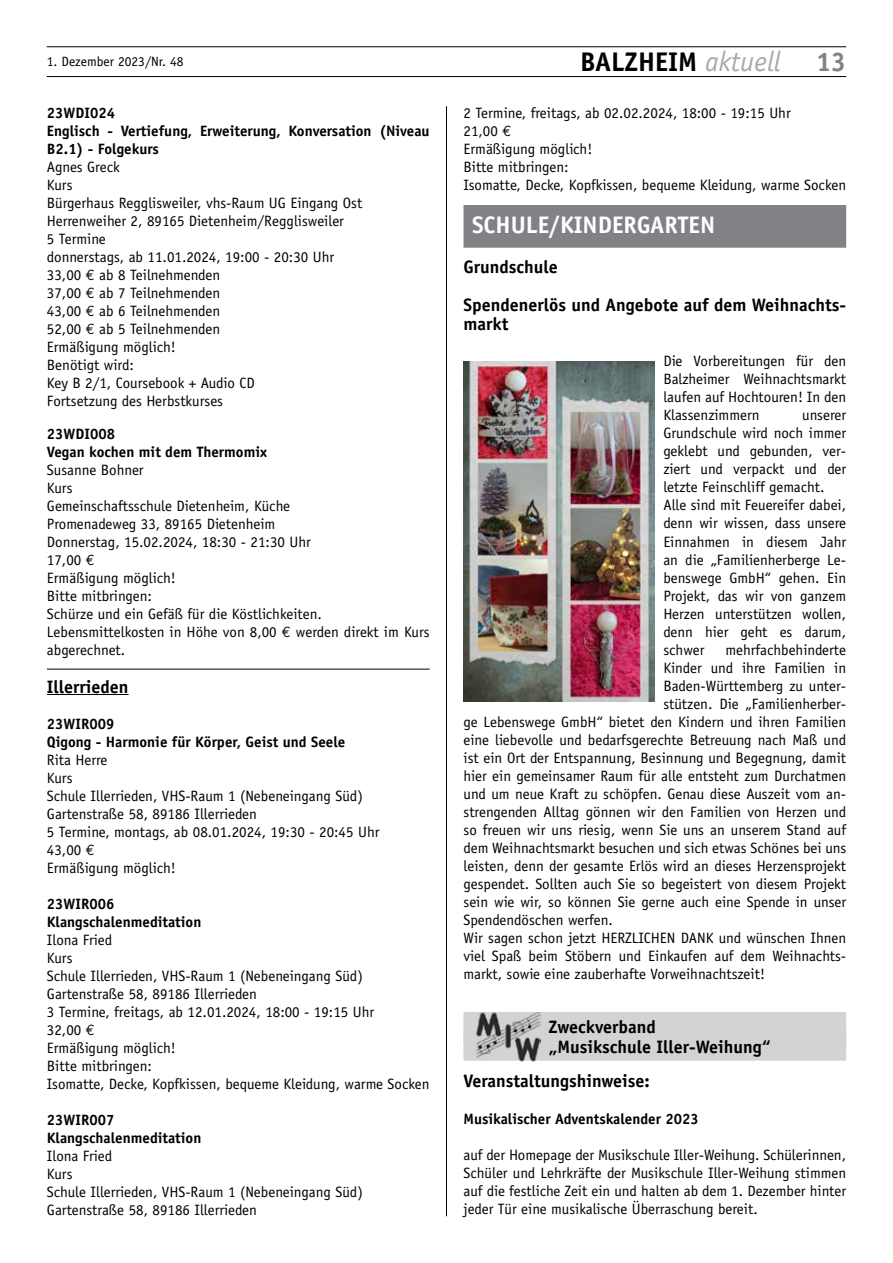
<style>
.page{position:relative;width:893px;height:1263px;background:#fff}
.page>*{position:absolute;margin:0;border:0;box-sizing:border-box;transform-origin:0 0}
.t1{font:700 27px "Officina Sans";color:#000}
.t2{font:700 27px "Officina Sans";color:#808285}
.t3{font:700 24px "Officina Sans";color:#fff}
.t4{font:700 18px/37.5px "Officina Sans";color:#000}
.t5{font:15px/18px "Officina Sans";color:#000}
.t6{font:700 15px/18px "Officina Sans";color:#000}
.t7{font:13.5px "Officina Sans";color:#000}
.s1{font-weight:400;font-style:italic;font-size:28.35px;color:#a7a9ac}
.s2{font-family:"Euro Mono"}
</style>
<div class="page">
<hr style="left:47px;top:76px;width:799px;height:1px;background:#000">
<hr style="left:47px;top:47px;width:799px;height:1px;background:#000">
<hr style="left:446px;top:106px;width:1px;height:1110px;background:#000">
<div style="left:463px;top:205px;width:383px;height:43px;background:#808285"></div>
<img style="left:463px;top:361px;width:192px;height:341px">
<div style="left:463px;top:1012px;width:383px;height:32px;background:#d1d3d4"></div>
<div style="left:463px;top:1031px;width:383px;height:30px;background:#d1d3d4"></div>
<img style="left:476px;top:1012px;width:64px;height:49px">
<hr style="left:47px;top:669px;width:383px;height:1px;background:#000">
<hr style="left:47px;top:694px;width:82px;height:1px;background:#000">
<h1 class="t1" style="left:580px;top:45px;width:202px">BALZHEIM <span class="s1">aktuell</span></h1>
<p class="t7" style="left:47px;top:53px;width:138px">1. Dezember 2023/Nr. 48</p>
<h1 class="t2" style="left:816px;top:45px;width:32px">13</h1>
<p class="t5" style="left:463px;top:104px;width:384px">2 Termine, freitags, ab 02.02.2024, 18:00 - 19:15 Uhr<br>21,00 <span class="s2">€<br></span>Ermäßigung möglich!<br>Bitte mitbringen:<br>Isomatte, Decke, Kopfkissen, bequeme Kleidung, warme Socken</p>
<h2 class="t3" style="left:472px;top:210px;width:245px">SCHULE/KINDERGARTEN</h2>
<p class="t4" style="left:463px;top:248px;width:384px">Grundschule<br>Spendenerlös und Angebote auf dem Weihnachts-</p>
<p class="t4" style="left:463px;top:305px;width:46px">markt</p>
<p class="t5" style="left:663px;top:352px;width:184px;text-align:justify">Die Vorbereitungen für den Balzheimer Weihnachtsmarkt laufen auf Hochtouren! In den Klassenzimmern</p>
<p class="t6" style="left:47px;top:104px;width:384px">23WDI024<br>Englisch - Vertiefung, Erweiterung, Konversation (Niveau<br>B2.1) - Folgekurs</p>
<p class="t5" style="left:47px;top:158px;width:317px">Agnes Greck<br>Kurs<br>Bürgerhaus Regglisweiler, vhs-Raum UG Eingang Ost<br>Herrenweiher 2, 89165 Dietenheim/Regglisweiler<br>5 Termine<br>donnerstags, ab 11.01.2024, 19:00 - 20:30 Uhr<br>33,00 <span class="s2">€</span> ab 8 Teilnehmenden<br>37,00 <span class="s2">€</span> ab 7 Teilnehmenden<br>43,00 <span class="s2">€</span> ab 6 Teilnehmenden<br>52,00 <span class="s2">€</span> ab 5 Teilnehmenden<br>Ermäßigung möglich!<br>Benötigt wird:<br>Key B 2/1, Coursebook + Audio CD<br>Fortsetzung des Herbstkurses</p>
<p class="t6" style="left:47px;top:425px;width:222px">23WDI008<br>Vegan kochen mit dem Thermomix</p>
<p class="t5" style="left:47px;top:461px;width:384px">Susanne Bohner<br>Kurs<br>Gemeinschaftsschule Dietenheim, Küche<br>Promenadeweg 33, 89165 Dietenheim<br>Donnerstag, 15.02.2024, 18:30 - 21:30 Uhr<br>17,00 <span class="s2">€<br></span>Ermäßigung möglich!<br>Bitte mitbringen:<br>Schürze und ein Gefäß für die Köstlichkeiten.<br>Lebensmittelkosten in Höhe von 8,00 <span class="s2">€</span> werden direkt im Kurs abgerechnet.</p>
<p class="t4" style="left:47px;top:668px;width:83px">Illerrieden</p>
<p class="t6" style="left:47px;top:714px;width:300px">23WIR009<br>Qigong - Harmonie für Körper, Geist und Seele</p>
<p class="t5" style="left:47px;top:751px;width:334px">Rita Herre<br>Kurs<br>Schule Illerrieden, VHS-Raum 1 (Nebeneingang Süd)<br>Gartenstraße 58, 89186 Illerrieden<br>5 Termine, montags, ab 08.01.2024, 19:30 - 20:45 Uhr<br>43,00 <span class="s2">€<br></span>Ermäßigung möglich!</p>
<p class="t6" style="left:47px;top:894px;width:156px">23WIR006<br>Klangschalenmeditation</p>
<p class="t5" style="left:47px;top:931px;width:384px">Ilona Fried<br>Kurs<br>Schule Illerrieden, VHS-Raum 1 (Nebeneingang Süd)<br>Gartenstraße 58, 89186 Illerrieden<br>3 Termine, freitags, ab 12.01.2024, 18:00 - 19:15 Uhr<br>32,00 <span class="s2">€<br></span>Ermäßigung möglich!<br>Bitte mitbringen:<br>Isomatte, Decke, Kopfkissen, bequeme Kleidung, warme Socken</p>
<p class="t6" style="left:47px;top:1110px;width:156px">23WIR007<br>Klangschalenmeditation</p>
<p class="t5" style="left:47px;top:1147px;width:317px">Ilona Fried<br>Kurs<br>Schule Illerrieden, VHS-Raum 1 (Nebeneingang Süd)<br>Gartenstraße 58, 89186 Illerrieden</p>
<p class="t5" style="left:663px;top:406px;width:184px;text-indent:139px">unserer<br>Grundschule wird noch immer geklebt und gebunden, ver&shy;ziert und verpackt und der letzte Feinschliff gemacht.<br>Alle sind mit Feuereifer dabei, denn wir wissen, dass unsere<br>Einnahmen in diesem Jahr an die „Familienherberge Le&shy;benswege GmbH“ gehen. Ein<br>Projekt, das wir von ganzem<br>Herzen unterstützen wollen, denn hier geht es darum, schwer</p>
<p class="t5" style="left:726px;top:640px;width:122px">mehrfachbehinderte</p>
<p class="t5" style="left:663px;top:658px;width:184px">Kinder und ihre Familien in</p>
<p class="t5" style="left:663px;top:676px;width:184px">Baden-Württemberg zu unter-</p>
<p class="t5" style="left:663px;top:694px;width:184px">stützen. Die „Familienherber-</p>
<p class="t5" style="left:463px;top:712px;width:384px">ge Lebenswege GmbH“ bietet den Kindern und ihren Familien</p>
<p class="t5" style="left:463px;top:730px;width:384px">eine liebevolle und bedarfsgerechte Betreuung nach Maß und</p>
<p class="t5" style="left:463px;top:748px;width:384px">ist ein Ort der Entspannung, Besinnung und Begegnung, damit</p>
<p class="t5" style="left:463px;top:766px;width:384px">hier ein gemeinsamer Raum für alle entsteht zum Durchatmen</p>
<p class="t5" style="left:463px;top:784px;width:384px">und um neue Kraft zu schöpfen. Genau diese Auszeit vom an-</p>
<p class="t5" style="left:463px;top:802px;width:384px">strengenden Alltag gönnen wir den Familien von Herzen und</p>
<p class="t5" style="left:463px;top:820px;width:384px">so freuen wir uns riesig, wenn Sie uns an unserem Stand auf</p>
<p class="t5" style="left:463px;top:838px;width:384px">dem Weihnachtsmarkt besuchen und sich etwas Schönes bei uns</p>
<p class="t5" style="left:463px;top:856px;width:384px">leisten, denn der gesamte Erlös wird an dieses Herzensprojekt</p>
<p class="t5" style="left:463px;top:874px;width:384px">gespendet. Sollten auch Sie so begeistert von diesem Projekt</p>
<p class="t5" style="left:463px;top:892px;width:384px">sein wie wir, so können Sie gerne auch eine Spende in unser</p>
<p class="t5" style="left:463px;top:910px;width:151px">Spendendöschen werfen.</p>
<p class="t5" style="left:463px;top:928px;width:384px">Wir sagen schon jetzt HERZLICHEN DANK und wünschen Ihnen</p>
<p class="t5" style="left:463px;top:946px;width:384px">viel Spaß beim Stöbern und Einkaufen auf dem Weihnachts-</p>
<p class="t5" style="left:463px;top:964px;width:303px">markt, sowie eine zauberhafte Vorweihnachtszeit!</p>
<p class="t4" style="left:549px;top:1017px;width:224px;line-height:19.5px">Zweckverband<br>„Musikschule Iller-Weihung“</p>
<p class="t4" style="left:463px;top:1062px;width:188px">Veranstaltungshinweise:</p>
<p class="t6" style="left:463px;top:1110px;width:237px">Musikalischer Adventskalender 2023</p>
<p class="t5" style="left:463px;top:1146px;width:384px;text-align:justify">auf der Homepage der Musikschule Iller-Weihung. Schülerinnen, Schüler und Lehrkräfte der Musikschule Iller-Weihung stimmen auf die festliche Zeit ein und halten ab dem 1. Dezember hinter jeder Tür eine musikalische Überraschung bereit.</p>
</div>
